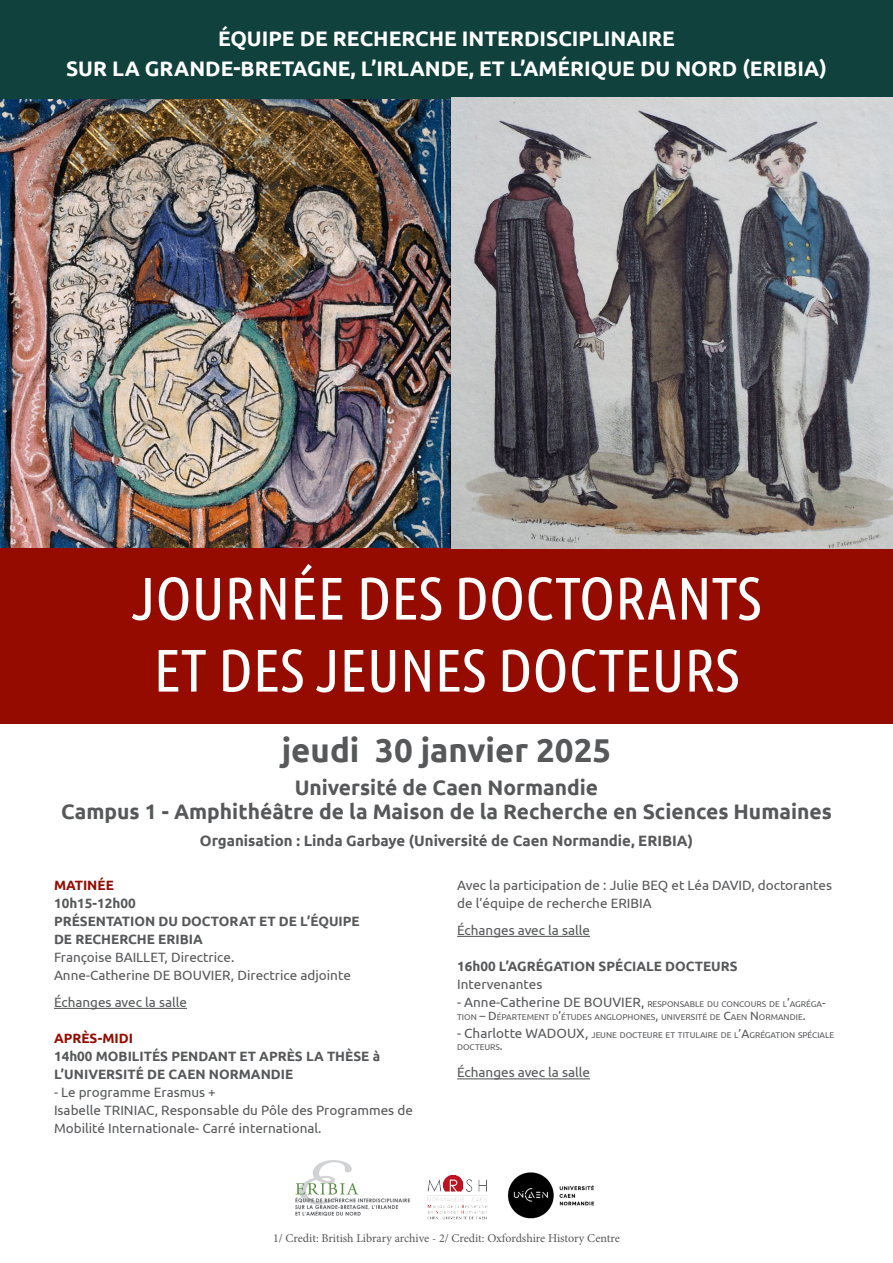
<style>
.page{position:relative;width:893px;height:1263px;background:#fff}
.page>*{position:absolute;margin:0;border:0;box-sizing:border-box;transform-origin:0 0}
.t1{font:60px "Ubuntu Condensed";color:#fff}
.t2{font:700 33px "Ubuntu";color:#57585a}
.t3{font:700 21px "Ubuntu";color:#fff}
.t4{font:700 21px "Ubuntu";color:#57585a}
.t5{font:700 15px "Ubuntu";color:#57585a}
.t6{font:13.5px/18px "Ubuntu";color:#57585a}
.t7{font:700 13.5px "Ubuntu";color:#57585a}
.t8{font:700 13.5px "Ubuntu";color:#960b00}
.t9{font:12px "Minion Pro";letter-spacing:-.005em;color:#57585a}
.t10{font:8.4px/13.5px "Ubuntu";color:#57585a}
.s1{font-size:13.5px}
.s2{font-size:12px}
</style>
<div class="page">
<img style="left:0;top:99px;width:451px;height:450px">
<div style="left:0;top:0;width:893px;height:99px;background:#10413c"></div>
<div style="left:0;top:549px;width:893px;height:175px;background:#960b00"></div>
<hr style="left:54px;top:1008px;width:133px;height:1px;background:#57585a">
<hr style="left:457px;top:936px;width:133px;height:1px;background:#57585a">
<hr style="left:457px;top:1078px;width:133px;height:1px;background:#57585a">
<img style="left:507px;top:1172px;width:88px;height:47px">
<img style="left:427px;top:1176px;width:61px;height:44px">
<img style="left:296px;top:1160px;width:114px;height:56px">
<img style="left:451px;top:98px;width:442px;height:451px">
<p class="t3" style="left:218px;top:26px;width:458px">ÉQUIPE DE RECHERCHE INTERDISCIPLINAIRE</p>
<p class="t3" style="left:66px;top:56px;width:762px">SUR LA GRANDE-BRETAGNE, L’IRLANDE, ET L’AMÉRIQUE DU NORD (ERIBIA)</p>
<p class="t1" style="left:132px;top:561px;width:631px">JOURNÉE DES DOCTORANTS</p>
<p class="t1" style="left:154px;top:633px;width:587px">ET DES JEUNES DOCTEURS</p>
<p class="t2" style="left:282px;top:731px;width:331px">jeudi 30 janvier 2025</p>
<p class="t4" style="left:295px;top:775px;width:305px">Université de Caen Normandie</p>
<p class="t4" style="left:61px;top:799px;width:772px">Campus 1 - Amphithéâtre de la Maison de la Recherche en Sciences Humaines</p>
<p class="t5" style="left:200px;top:832px;width:495px">Organisation : Linda Garbaye (Université de Caen Normandie, ERIBIA)</p>
<p class="t8" style="left:54px;top:877px;width:61px">MATINÉE</p>
<p class="t7" style="left:54px;top:895px;width:83px">10h15-12h00</p>
<p class="t7" style="left:54px;top:913px;width:307px">PRÉSENTATION DU DOCTORAT ET DE L’ÉQUIPE</p>
<p class="t7" style="left:54px;top:931px;width:150px">DE RECHERCHE ERIBIA</p>
<p class="t6" style="left:54px;top:947px;width:182px">Françoise BAILLET, Directrice.</p>
<p class="t6" style="left:54px;top:965px;width:298px">Anne-Catherine DE BOUVIER, Directrice adjointe</p>
<p class="t6" style="left:54px;top:992px;width:134px">Échanges avec la salle</p>
<p class="t8" style="left:54px;top:1030px;width:81px">APRÈS-MIDI</p>
<p class="t7" style="left:54px;top:1048px;width:328px">14h00 MOBILITÉS PENDANT ET APRÈS LA THÈSE à</p>
<p class="t7" style="left:54px;top:1066px;width:241px">L’UNIVERSITÉ DE CAEN NORMANDIE</p>
<p class="t6" style="left:54px;top:1082px;width:163px">- Le programme Erasmus +</p>
<p class="t6" style="left:54px;top:1100px;width:360px">Isabelle TRINIAC, Responsable du Pôle des Programmes de<br>Mobilité Internationale- Carré international.</p>
<p class="t6" style="left:457px;top:875px;width:376px">Avec la participation de : Julie BEQ et Léa DAVID, doctorantes de l’équipe de recherche ERIBIA</p>
<p class="t6" style="left:457px;top:920px;width:134px">Échanges avec la salle</p>
<p class="t7" style="left:457px;top:958px;width:282px">16h00 L’AGRÉGATION SPÉCIALE DOCTEURS</p>
<p class="t6" style="left:457px;top:974px;width:87px">Intervenantes</p>
<p class="t10" style="left:457px;top:997px;width:370px"><span class="s1">- Anne-Catherine DE BOUVIER,</span> RESPONSABLE DU CONCOURS DE L<span class="s2">’</span>AGRÉGA<span class="s2">-<br></span>TION <span class="s2">– D</span> ÉPARTEMENT D<span class="s2">’</span>ÉTUDES ANGLOPHONES<span class="s2">,</span> UNIVERSITÉ DE <span class="s2">C</span>AEN <span class="s2">N</span> ORMANDIE<span class="s2">.</span></p>
<p class="t10" style="left:457px;top:1029px;width:379px;line-height:12px"><span class="s1">- Charlotte WADOUX,</span> JEUNE DOCTEURE ET TITULAIRE DE L<span class="s2">’A</span>GRÉGATION SPÉCIALE<br>DOCTEURS<span class="s2">.</span></p>
<p class="t6" style="left:457px;top:1063px;width:134px">Échanges avec la salle</p>
<p class="t9" style="left:273px;top:1230px;width:348px">1/ Credit: British Library archive - 2/ Credit: Oxfordshire History Centre</p>
</div>
